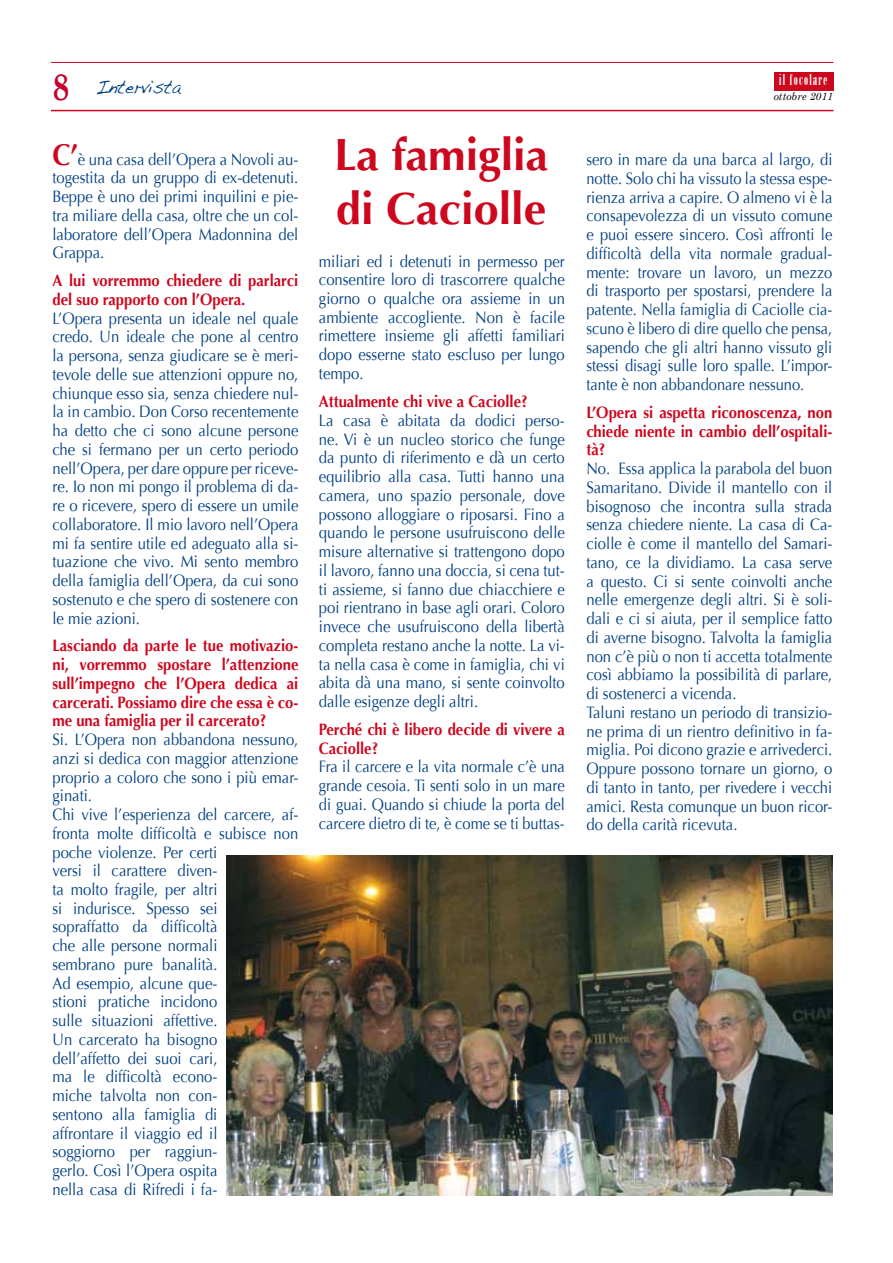
<style>
.page{position:relative;width:893px;height:1263px;background:#fff}
.page>*{position:absolute;margin:0;border:0;box-sizing:border-box;transform-origin:0 0}
.t1{font:700 45px/54px "Optima";color:#cd071e}
.t2{font:700 37.5px "Century Schoolbook";color:#c7002d;scale:.8 1}
.t3{font:19.5px "Handwriting Dakota";color:#003f81;scale:.9 1}
.t4{font:16.5px/18.8px "Optima";color:#003f81;text-align:justify;scale:.9 1}
.t5{font:16.5px/18.8px "Optima";color:#003f81;text-align:justify;scale:.89 1}
.t6{font:700 16.5px/18.8px "Optima";color:#cd071e;scale:.9 1}
.t7{font:15px "Onyx";letter-spacing:.08em;color:#fff}
.t8{font:italic 10.5px "Century Schoolbook";color:#000}
.s1{font-weight:700;font-size:30px;color:#cd071e}
</style>
<div class="page">
<hr style="left:51px;top:110px;width:782px;height:1px;background:#cd071e">
<hr style="left:51px;top:62px;width:782px;height:1px;background:#cd071e">
<div style="left:774px;top:72px;width:59px;height:19px;background:#cd071e"></div>
<img style="left:227px;top:855px;width:605px;height:340px">
<h2 class="t2" style="left:52px;top:64px;width:23px">8</h2>
<p class="t7" style="left:779px;top:71px;width:50px">il focolare</p>
<p class="t3" style="left:96px;top:75px;width:96px">Intervista</p>
<p class="t8" style="left:774px;top:90px;width:61px">ottobre 2011</p>
<p class="t4" style="left:52px;top:150px;width:275px"><span class="s1">C’</span>è una casa dell’Opera a Novoli au&shy;togestita da un gruppo di ex-detenuti.<br>Beppe è uno dei primi inquilini e pie&shy;tra miliare della casa, oltre che un col&shy;laboratore dell’Opera Madonnina del Grappa.</p>
<p class="t6" style="left:52px;top:271px;width:275px">A lui vorremmo chiedere di parlarci del suo rapporto con l’Opera.</p>
<p class="t4" style="left:52px;top:309px;width:275px">L’Opera presenta un ideale nel quale credo. Un ideale che pone al centro la persona, senza giudicare se è meri&shy;tevole delle sue attenzioni oppure no, chiunque esso sia, senza chiedere nul&shy;la in cambio. Don Corso recentemente ha detto che ci sono alcune persone che si fermano per un certo periodo nell’Opera, per dare oppure per riceve&shy;re. Io non mi pongo il problema di da&shy;re o ricevere, spero di essere un umile collaboratore. Il mio lavoro nell’Opera mi fa sentire utile ed adeguato alla si&shy;tuazione che vivo. Mi sento membro della famiglia dell’Opera, da cui sono sostenuto e che spero di sostenere con le mie azioni.</p>
<p class="t6" style="left:52px;top:636px;width:275px;text-align:justify">Lasciando da parte le tue motivazio&shy;ni, vorremmo spostare l’attenzione sull’impegno che l’Opera dedica ai carcerati. Possiamo dire che essa è co&shy;me una famiglia per il carcerato?</p>
<p class="t4" style="left:52px;top:730px;width:275px;text-align:left">Si. L’Opera non abbandona nessuno, anzi si dedica con maggior attenzione proprio a coloro che sono i più emar&shy;ginati.<br>Chi vive l’esperienza del carcere, af&shy;fronta molte difficoltà e subisce non poche violenze. Per certi<br>versi il carattere diven-<br>ta molto fragile, per altri<br>si indurisce. Spesso sei<br>sopraffatto da difficoltà<br>che alle persone normali<br>sembrano pure banalità.<br>Ad esempio, alcune que-<br>stioni pratiche incidono<br>sulle situazioni affettive.<br>Un carcerato ha bisogno<br>dell’affetto dei suoi cari,<br>ma le difficoltà econo-<br>miche talvolta non con-<br>sentono alla famiglia di<br>affrontare il viaggio ed il<br>soggiorno per raggiun-<br>gerlo. Così l’Opera ospita<br>nella casa di Rifredi i fa-</p>
<h1 class="t1" style="left:334px;top:128px;width:216px">La famiglia di Caciolle</h1>
<p class="t4" style="left:319px;top:252px;width:275px">miliari ed i detenuti in permesso per consentire loro di trascorrere qualche giorno o qualche ora assieme in un ambiente accogliente. Non è facile rimettere insieme gli affetti familiari dopo esserne stato escluso per lungo tempo.</p>
<p class="t6" style="left:319px;top:392px;width:234px">Attualmente chi vive a Caciolle?</p>
<p class="t4" style="left:319px;top:411px;width:275px">La casa è abitata da dodici perso&shy;ne. Vi è un nucleo storico che funge da punto di riferimento e dà un certo equilibrio alla casa. Tutti hanno una camera, uno spazio personale, dove possono alloggiare o riposarsi. Fino a quando le persone usufruiscono delle misure alternative si trattengono dopo il lavoro, fanno una doccia, si cena tut&shy;ti assieme, si fanno due chiacchiere e poi rientrano in base agli orari. Coloro invece che usufruiscono della libertà completa restano anche la notte. La vi&shy;ta nella casa è come in famiglia, chi vi abita dà una mano, si sente coinvolto dalle esigenze degli altri.</p>
<p class="t6" style="left:319px;top:720px;width:275px">Perché chi è libero decide di vivere a<br>Caciolle?</p>
<p class="t5" style="left:319px;top:758px;width:278px">Fra il carcere e la vita normale c’è una grande cesoia. Ti senti solo in un mare di guai. Quando si chiude la porta del carcere dietro di te, è come se ti buttas-</p>
<p class="t5" style="left:586px;top:150px;width:278px">sero in mare da una barca al largo, di notte. Solo chi ha vissuto la stessa espe&shy;rienza arriva a capire. O almeno vi è la consapevolezza di un vissuto comune e puoi essere sincero. Così affronti le difficoltà della vita normale gradual&shy;mente: trovare un lavoro, un mezzo di trasporto per spostarsi, prendere la patente. Nella famiglia di Caciolle cia&shy;scuno è libero di dire quello che pensa, sapendo che gli altri hanno vissuto gli stessi disagi sulle loro spalle. L’impor&shy;tante è non abbandonare nessuno.</p>
<p class="t6" style="left:586px;top:403px;width:275px;text-align:justify">L’Opera si aspetta riconoscenza, non chiede niente in cambio dell’ospitali&shy;tà?</p>
<p class="t4" style="left:586px;top:459px;width:275px;text-align:left">No. Essa applica la parabola del buon Samaritano. Divide il mantello con il bisognoso che incontra sulla strada senza chiedere niente. La casa di Ca&shy;ciolle è come il mantello del Samari&shy;tano, ce la dividiamo. La casa serve a questo. Ci si sente coinvolti anche nelle emergenze degli altri. Si è soli&shy;dali e ci si aiuta, per il semplice fatto di averne bisogno. Talvolta la famiglia non c’è più o non ti accetta totalmente così abbiamo la possibilità di parlare, di sostenerci a vicenda.<br>Taluni restano un periodo di transizio&shy;ne prima di un rientro definitivo in fa&shy;miglia. Poi dicono grazie e arrivederci.<br>Oppure possono tornare un giorno, o di tanto in tanto, per rivedere i vecchi amici. Resta comunque un buon ricor&shy;do della carità ricevuta.</p>
</div>
